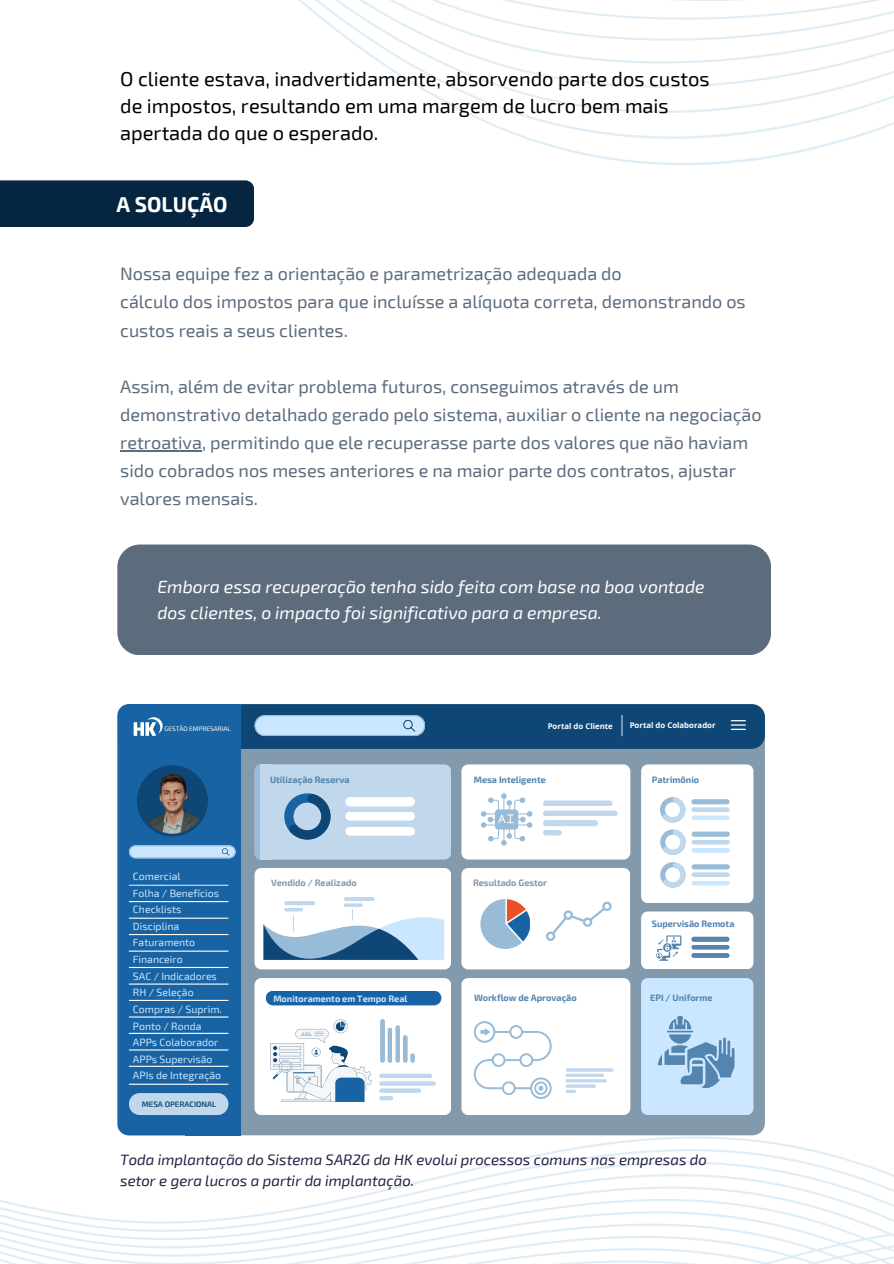
<style>
.page{position:relative;width:894px;height:1264px;background:#fff}
.page>*{position:absolute;margin:0;border:0;box-sizing:border-box;transform-origin:0 0}
.t1{font:700 21px "Exo 2";color:#fff}
.t2{font:20.1px/27px "Exo 2";color:#000}
.t3{font:18px/28.2px "Exo 2";color:#5c6c7d}
.t4{font:italic 17.7px/25.8px "Exo 2";color:#fff}
.t5{font:italic 15px/20.2px "Exo 2";color:#242043}
.t6{font:10.5px/16.6px "Exo 2";color:#cbe7ff}
.t7{font:700 9px "Exo 2";color:#5485af}
.t8{font:700 9px "Exo 2";color:#839aad}
.t9{font:700 9px "Exo 2";color:#cbe7ff}
.t10{font:600 7.95px "Exo 2";color:#0e4676}
.t11{font:700 7.8px "Open Sans";color:#fff}
.t12{font:6.45px "Exo 2";color:#fff}
</style>
<div class="page">
<div style="left:0;top:214px;width:254px;height:13px;background:#062540"></div>
<hr style="left:120px;top:450px;width:82px;height:1px;background:#5c6c7d">
<svg style="left:0;top:47px;width:893px;height:167px"></svg>
<svg style="left:299px;top:0;width:594px;height:47px"></svg>
<svg style="left:126px;top:1135px;width:657px;height:9px"></svg>
<svg style="left:525px;top:1144px;width:316px;height:13px"></svg>
<svg style="left:472px;top:1157px;width:406px;height:12px"></svg>
<svg style="left:417px;top:1169px;width:476px;height:13px"></svg>
<svg style="left:361px;top:1182px;width:532px;height:13px"></svg>
<svg style="left:0;top:1195px;width:893px;height:68px"></svg>
<div style="left:118px;top:704px;width:646px;height:431px;background:#839aad"></div>
<div style="left:118px;top:704px;width:646px;height:45px;background:#0e4676;border-radius:14px"></div>
<div style="left:117px;top:704px;width:122px;height:431px;background:#1863a4;border-radius:11px"></div>
<div style="left:185px;top:704px;width:55px;height:431px;background:#1863a4"></div>
<svg style="left:134px;top:717px;width:28px;height:18px"></svg>
<svg style="left:137px;top:765px;width:71px;height:71px"></svg>
<div style="left:138px;top:766px;width:69px;height:69px;background:#0e4676;border-radius:50%"></div>
<img style="left:139px;top:768px;width:66px;height:65px;border-radius:50%">
<svg style="left:129px;top:845px;width:106px;height:13px"></svg>
<svg style="left:254px;top:715px;width:171px;height:21px;background:#bedcf5"></svg>
<svg style="left:730px;top:720px;width:15px;height:10px"></svg>
<hr style="left:129px;top:884px;width:99px;height:1px;background:#cbe7ff">
<hr style="left:129px;top:901px;width:99px;height:1px;background:#fff">
<hr style="left:129px;top:917px;width:99px;height:1px;background:#fff">
<hr style="left:129px;top:934px;width:99px;height:1px;background:#fff">
<hr style="left:129px;top:950px;width:99px;height:1px;background:#fff">
<hr style="left:129px;top:966px;width:99px;height:2px;background:#fff">
<hr style="left:129px;top:983px;width:99px;height:1px;background:#fff">
<hr style="left:129px;top:999px;width:99px;height:2px;background:#fff">
<hr style="left:129px;top:1016px;width:99px;height:1px;background:#fff">
<hr style="left:129px;top:1032px;width:99px;height:1px;background:#fff">
<hr style="left:129px;top:1049px;width:99px;height:1px;background:#fff">
<hr style="left:129px;top:1065px;width:99px;height:1px;background:#fff">
<hr style="left:129px;top:1083px;width:99px;height:1px;background:#fff">
<svg style="left:254px;top:764px;width:197px;height:95px;background:#bad1e5"></svg>
<div style="left:260px;top:764px;width:13px;height:95px;background:#c1d7eb"></div>
<svg style="left:461px;top:868px;width:169px;height:101px"></svg>
<svg style="left:621px;top:715px;width:1px;height:21px"></svg>
<div style="left:129px;top:1093px;width:99px;height:22px;background:#c1d7eb"></div>
<svg style="left:461px;top:978px;width:169px;height:137px"></svg>
<svg style="left:461px;top:764px;width:169px;height:95px"></svg>
<svg style="left:641px;top:978px;width:112px;height:136px;background:#b9d8f3"></svg>
<svg style="left:641px;top:911px;width:112px;height:58px"></svg>
<svg style="left:254px;top:868px;width:197px;height:247px"></svg>
<div style="left:379px;top:1073px;width:53px;height:5px;background:#c1d7eb;border-radius:2px"></div>
<svg style="left:379px;top:1081px;width:57px;height:4px"></svg>
<div style="left:379px;top:1088px;width:42px;height:5px;background:#c1d7eb;border-radius:2px"></div>
<div style="left:379px;top:1095px;width:14px;height:5px;background:#c1d7eb;border-radius:2px"></div>
<svg style="left:641px;top:764px;width:112px;height:139px"></svg>
<div style="left:691px;top:864px;width:38px;height:5px;background:#98bbd8;border-radius:3px"></div>
<div style="left:691px;top:872px;width:38px;height:5px;background:#c1d7eb;border-radius:2px"></div>
<div style="left:691px;top:880px;width:38px;height:5px;background:#cbe7ff;border-radius:2px"></div>
<div style="left:117px;top:544px;width:654px;height:111px;background:#5c6c7d;border-radius:22px"></div>
<h3 class="t2" style="left:120px;top:65px;width:591px">O cliente estava, inadvertidamente, absorvendo parte dos custos de impostos, resultando em uma margem de lucro bem mais apertada do que o esperado.</h3>
<p class="t1" style="left:117px;top:191px;width:112px">A SOLUÇÃO</p>
<h2 class="t3" style="left:120px;top:259px;width:627px">Nossa equipe fez a orientação e parametrização adequada do<br>cálculo dos impostos para que incluísse a alíquota correta, demonstrando os custos reais a seus clientes.</h2>
<h1 class="t3" style="left:120px;top:371px;width:643px">Assim, além de evitar problema futuros, conseguimos através de um demonstrativo detalhado gerado pelo sistema, auxiliar o cliente na negociação retroativa, permitindo que ele recuperasse parte dos valores que não haviam sido cobrados nos meses anteriores e na maior parte dos contratos, ajustar valores mensais.</h1>
<p class="t4" style="left:157px;top:573px;width:548px">Embora essa recuperação tenha sido feita com base na boa vontade dos clientes, o impacto foi significativo para a empresa.</p>
<h5 class="t12" style="left:164px;top:725px;width:68px">GESTÃO EMPRESARIAL</h5>
<p class="t11" style="left:547px;top:720px;width:67px">Portal do Cliente</p>
<p class="t11" style="left:629px;top:720px;width:87px">Portal do Colaborador</p>
<p class="t6" style="left:133px;top:867px;width:90px">Comercial<br>Folha / Benefícios<br>Checklists<br>Disciplina<br>Faturamento<br>Financeiro<br>SAC / Indicadores<br>RH / Seleção<br>Compras / Suprim.<br>Ponto / Ronda<br>APPs Colaborador<br>APPs Supervisão<br>APIs de Integração</p>
<p class="t10" style="left:142px;top:1099px;width:76px">MESA OPERACIONAL</p>
<p class="t7" style="left:270px;top:774px;width:81px">Utilização Reserva</p>
<p class="t7" style="left:473px;top:774px;width:73px">Mesa Inteligente</p>
<p class="t7" style="left:651px;top:774px;width:49px">Patrimônio</p>
<p class="t8" style="left:271px;top:876px;width:87px">Vendido / Realizado</p>
<h6 class="t8" style="left:473px;top:876px;width:75px">Resultado Gestor</h6>
<p class="t9" style="left:273px;top:992px;width:135px">Monitoramento em Tempo Real</p>
<h6 class="t7" style="left:474px;top:991px;width:104px">Workflow de Aprovação</h6>
<h6 class="t7" style="left:651px;top:917px;width:84px">Supervisão Remota</h6>
<h6 class="t7" style="left:650px;top:991px;width:64px">EPI / Uniforme</h6>
<h3 class="t5" style="left:120px;top:1149px;width:588px">Toda implantação do Sistema SAR2G da HK evolui processos comuns nas empresas do setor e gera lucros a partir da implantação.</h3>
</div>
